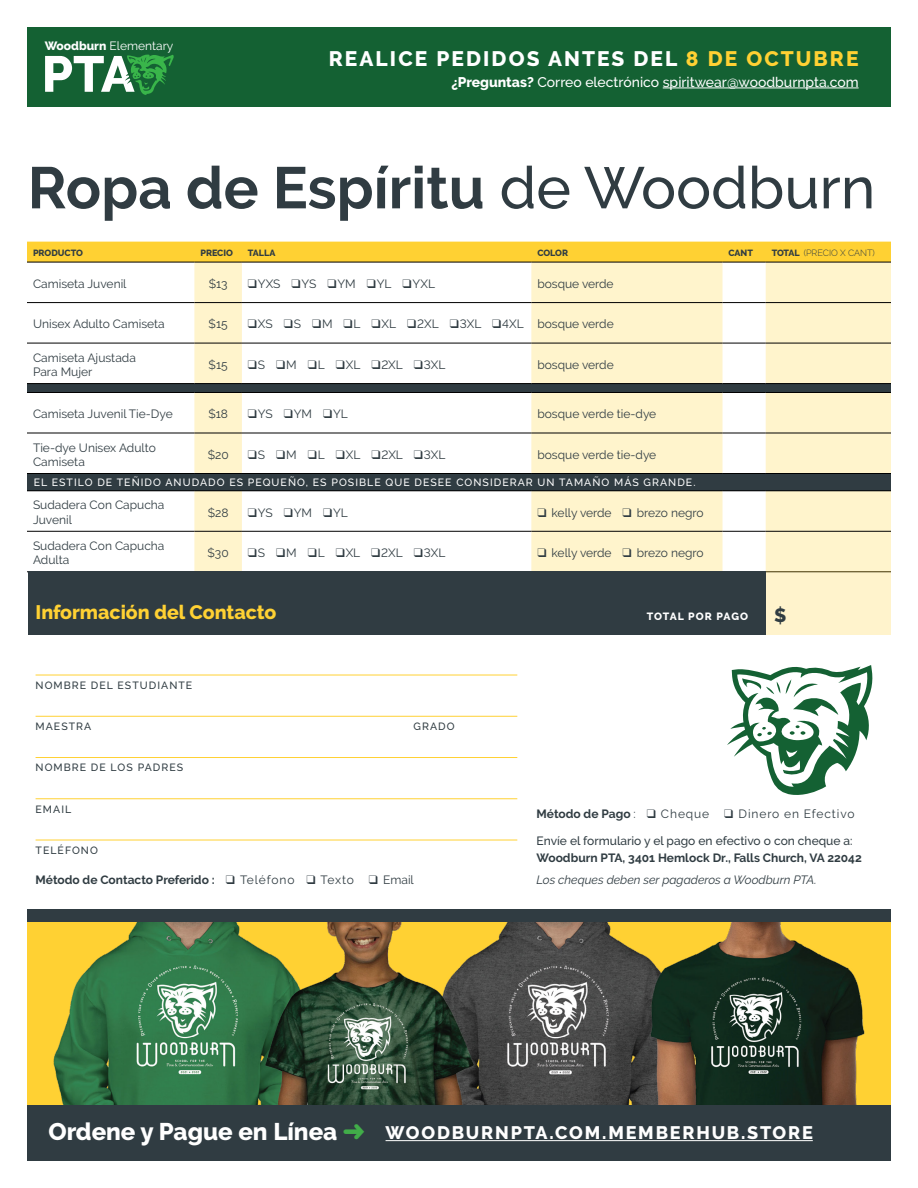
<style>
.page{position:relative;width:918px;height:1188px;background:#fff}
.page>*{position:absolute;margin:0;border:0;box-sizing:border-box;transform-origin:0 0}
.t1{font:700 58.5px "Raleway";color:#303c42}
.t2{font:800 21px "Raleway";letter-spacing:.1em;color:#fff}
.t3{font:800 19.5px "Raleway";color:#ffd133}
.t4{font:800 19.2px "Raleway";color:#303c42}
.t5{font:800 18px "Raleway";letter-spacing:.1em;color:#fff}
.t6{font:500 13.95px "Raleway";color:#fff}
.t7{font:12px/14.4px "Raleway";color:#303c42}
.t8{font:700 12px "Raleway";color:#303c42}
.t9{font:500 12px "Raleway";color:#303c42}
.t10{font:italic 12px "Raleway";color:#303c42}
.t11{font:12px "Raleway";letter-spacing:.075em;color:#303c42}
.t12{font:12px "Raleway";color:#fff}
.t13{font:500 10.5px "Raleway";letter-spacing:.1em;color:#fff}
.t14{font:500 10.5px "Raleway";letter-spacing:.1em;color:#303c42}
.t15{font:800 10.5px "Raleway";letter-spacing:.075em;color:#fff}
.t16{font:800 9px "Raleway";color:#303c42}
.t17{font:300 9px "Raleway";color:#303c42}
.s1{font-weight:800}
.s2{color:#ffd133}
.s3{font-weight:500}
.s4{font-weight:400}
.s5{font-weight:700}
.s6{font-size:24.15px}
.s7{color:#41ad49}
</style>
<div class="page">
<svg style="left:727px;top:665px;width:146px;height:130px"></svg>
<img style="left:28px;top:922px;width:863px;height:183px">
<div style="left:27px;top:1105px;width:864px;height:56px;background:#303c42"></div>
<div style="left:27px;top:28px;width:864px;height:79px;background:#146133"></div>
<svg style="left:45px;top:54px;width:129px;height:41px"></svg>
<hr style="left:386px;top:1140px;width:427px;height:1px;background:#fff">
<hr style="left:36px;top:675px;width:481px;height:1px;background:#ffd133">
<hr style="left:36px;top:716px;width:481px;height:1px;background:#ffd133">
<hr style="left:36px;top:757px;width:481px;height:1px;background:#ffd133">
<hr style="left:36px;top:798px;width:481px;height:1px;background:#ffd133">
<hr style="left:36px;top:840px;width:481px;height:1px;background:#ffd133">
<div style="left:27px;top:242px;width:864px;height:20px;background:#ffd133"></div>
<svg style="left:194px;top:263px;width:697px;height:308px;fill:#fff4cc"></svg>
<div style="left:27px;top:384px;width:864px;height:8px;background:#303c42"></div>
<div style="left:27px;top:474px;width:864px;height:17px;background:#303c42"></div>
<hr style="left:27px;top:262px;width:167px;height:1px;background:#000">
<hr style="left:194px;top:262px;width:48px;height:1px;background:#000">
<hr style="left:242px;top:262px;width:289px;height:1px;background:#000">
<hr style="left:531px;top:262px;width:192px;height:1px;background:#000">
<hr style="left:723px;top:262px;width:43px;height:1px;background:#000">
<hr style="left:766px;top:262px;width:125px;height:1px;background:#000">
<hr style="left:27px;top:302px;width:167px;height:1px;background:#000">
<hr style="left:194px;top:302px;width:48px;height:1px;background:#000">
<hr style="left:242px;top:302px;width:289px;height:1px;background:#000">
<hr style="left:531px;top:302px;width:192px;height:1px;background:#000">
<hr style="left:723px;top:302px;width:43px;height:1px;background:#000">
<hr style="left:766px;top:302px;width:125px;height:1px;background:#000">
<hr style="left:27px;top:343px;width:167px;height:1px;background:#000">
<hr style="left:194px;top:343px;width:48px;height:1px;background:#000">
<hr style="left:242px;top:343px;width:289px;height:1px;background:#000">
<hr style="left:531px;top:343px;width:192px;height:1px;background:#000">
<hr style="left:723px;top:343px;width:43px;height:1px;background:#000">
<hr style="left:766px;top:343px;width:125px;height:1px;background:#000">
<hr style="left:27px;top:433px;width:167px;height:1px;background:#000">
<hr style="left:194px;top:433px;width:48px;height:1px;background:#000">
<hr style="left:242px;top:433px;width:289px;height:1px;background:#000">
<hr style="left:531px;top:433px;width:192px;height:1px;background:#000">
<hr style="left:723px;top:433px;width:43px;height:1px;background:#000">
<hr style="left:766px;top:433px;width:125px;height:1px;background:#000">
<hr style="left:27px;top:473px;width:167px;height:1px;background:#000">
<hr style="left:194px;top:473px;width:48px;height:1px;background:#000">
<hr style="left:242px;top:473px;width:289px;height:1px;background:#000">
<hr style="left:531px;top:473px;width:192px;height:1px;background:#000">
<hr style="left:723px;top:473px;width:43px;height:1px;background:#000">
<hr style="left:766px;top:473px;width:125px;height:1px;background:#000">
<hr style="left:27px;top:491px;width:167px;height:1px;background:#000">
<hr style="left:194px;top:491px;width:48px;height:1px;background:#000">
<hr style="left:242px;top:491px;width:289px;height:1px;background:#000">
<hr style="left:531px;top:491px;width:192px;height:1px;background:#000">
<hr style="left:723px;top:491px;width:43px;height:1px;background:#000">
<hr style="left:766px;top:491px;width:125px;height:1px;background:#000">
<hr style="left:27px;top:531px;width:167px;height:1px;background:#000">
<hr style="left:194px;top:531px;width:48px;height:1px;background:#000">
<hr style="left:242px;top:531px;width:289px;height:1px;background:#000">
<hr style="left:531px;top:531px;width:192px;height:1px;background:#000">
<hr style="left:723px;top:531px;width:43px;height:1px;background:#000">
<hr style="left:766px;top:531px;width:125px;height:1px;background:#000">
<hr style="left:27px;top:572px;width:167px;height:1px;background:#000">
<hr style="left:27px;top:383px;width:167px;height:1px;background:#000">
<hr style="left:194px;top:383px;width:48px;height:1px;background:#000">
<hr style="left:242px;top:383px;width:289px;height:1px;background:#000">
<hr style="left:531px;top:383px;width:192px;height:1px;background:#000">
<hr style="left:723px;top:383px;width:43px;height:1px;background:#000">
<hr style="left:766px;top:383px;width:125px;height:1px;background:#000">
<hr style="left:27px;top:392px;width:167px;height:1px;background:#000">
<hr style="left:194px;top:392px;width:48px;height:1px;background:#000">
<hr style="left:242px;top:392px;width:289px;height:1px;background:#000">
<hr style="left:531px;top:392px;width:192px;height:1px;background:#000">
<hr style="left:723px;top:392px;width:43px;height:1px;background:#000">
<hr style="left:766px;top:392px;width:125px;height:1px;background:#000">
<div style="left:27px;top:909px;width:864px;height:13px;background:#303c42"></div>
<hr style="left:663px;top:88px;width:196px;height:1px;background:#fff">
<div style="left:731px;top:571px;width:160px;height:64px;background:#fff3cc"></div>
<div style="left:28px;top:571px;width:738px;height:64px;background:#303c42"></div>
<p class="t12" style="left:45px;top:39px;width:130px"><span class="s1">Woodburn</span> Elementary</p>
<h2 class="t2" style="left:329px;top:46px;width:531px">REALICE PEDIDOS ANTES DEL <span class="s2">8 DE OCTUBRE</span></h2>
<p class="t6" style="left:451px;top:74px;width:409px"><span class="s1">¿Preguntas?</span> Correo electrónico spiritwear@woodburnpta.com</p>
<h1 class="t1" style="left:28px;top:154px;width:849px">Ropa de Espíritu <span class="s3">de Woodburn</span></h1>
<p class="t16" style="left:33px;top:248px;width:51px">PRODUCTO</p>
<p class="t16" style="left:200px;top:248px;width:34px">PRECIO</p>
<p class="t16" style="left:248px;top:248px;width:29px">TALLA</p>
<p class="t16" style="left:537px;top:248px;width:32px">COLOR</p>
<p class="t16" style="left:729px;top:248px;width:26px">CANT</p>
<p class="t17" style="left:772px;top:248px;width:105px"><span class="s1">TOTAL</span> (PRECIO X CANT)</p>
<p class="t7" style="left:33px;top:277px;width:95px">Camiseta Juvenil</p>
<p class="t7" style="left:209px;top:277px;width:20px">$13</p>
<p class="t7" style="left:248px;top:277px;width:189px">❑YXS ❑YS ❑YM ❑YL ❑YXL</p>
<p class="t7" style="left:537px;top:277px;width:78px">bosque verde</p>
<p class="t7" style="left:33px;top:317px;width:133px">Unisex Adulto Camiseta</p>
<p class="t7" style="left:209px;top:317px;width:21px">$15</p>
<p class="t7" style="left:248px;top:317px;width:367px">❑XS ❑S ❑M ❑L ❑XL ❑2XL ❑3XL ❑4XL bosque verde</p>
<p class="t7" style="left:33px;top:350px;width:104px">Camiseta Ajustada<br>Para Mujer</p>
<p class="t7" style="left:209px;top:358px;width:21px">$15</p>
<p class="t7" style="left:248px;top:358px;width:199px">❑S ❑M ❑L ❑XL ❑2XL ❑3XL</p>
<p class="t7" style="left:537px;top:358px;width:78px">bosque verde</p>
<p class="t7" style="left:33px;top:407px;width:141px">Camiseta Juvenil Tie-Dye</p>
<p class="t7" style="left:208px;top:407px;width:21px">$18</p>
<p class="t7" style="left:248px;top:407px;width:102px">❑YS ❑YM ❑YL</p>
<p class="t7" style="left:537px;top:407px;width:120px">bosque verde tie-dye</p>
<p class="t7" style="left:33px;top:440px;width:124px">Tie-dye Unisex Adulto<br>Camiseta</p>
<p class="t7" style="left:208px;top:447px;width:23px">$20</p>
<p class="t7" style="left:248px;top:447px;width:199px">❑S ❑M ❑L ❑XL ❑2XL ❑3XL</p>
<p class="t7" style="left:537px;top:447px;width:120px">bosque verde tie-dye</p>
<p class="t13" style="left:34px;top:476px;width:663px">EL ESTILO DE TEÑIDO ANUDADO ES PEQUEÑO, ES POSIBLE QUE DESEE CONSIDERAR UN TAMAÑO MÁS GRANDE.</p>
<p class="t7" style="left:33px;top:498px;width:133px">Sudadera Con Capucha<br>Juvenil</p>
<p class="t7" style="left:208px;top:505px;width:22px">$28</p>
<p class="t7" style="left:248px;top:505px;width:102px">❑YS ❑YM ❑YL</p>
<p class="t7" style="left:537px;top:505px;width:168px">❑ kelly verde ❑ brezo negro</p>
<p class="t7" style="left:33px;top:539px;width:133px">Sudadera Con Capucha<br>Adulta</p>
<p class="t7" style="left:208px;top:546px;width:23px">$30</p>
<p class="t7" style="left:248px;top:546px;width:199px">❑S ❑M ❑L ❑XL ❑2XL ❑3XL</p>
<p class="t7" style="left:537px;top:546px;width:168px">❑ kelly verde ❑ brezo negro</p>
<h3 class="t3" style="left:36px;top:601px;width:242px">Información del Contacto</h3>
<p class="t15" style="left:647px;top:610px;width:103px">TOTAL POR PAGO</p>
<h3 class="t4" style="left:774px;top:604px;width:14px">$</h3>
<p class="t14" style="left:36px;top:679px;width:158px">NOMBRE DEL ESTUDIANTE</p>
<p class="t14" style="left:36px;top:720px;width:57px">MAESTRA</p>
<p class="t14" style="left:414px;top:720px;width:43px">GRADO</p>
<p class="t14" style="left:36px;top:762px;width:149px">NOMBRE DE LOS PADRES</p>
<p class="t14" style="left:36px;top:803px;width:37px">EMAIL</p>
<p class="t14" style="left:36px;top:844px;width:64px">TELÉFONO</p>
<p class="t8" style="left:36px;top:873px;width:380px">Método de Contacto Preferido : ❑ <span class="s4">Teléfono</span> ❑ <span class="s4">Texto</span> ❑ <span class="s4">Email</span></p>
<p class="t11" style="left:537px;top:806px;width:320px"><span class="s5">Método de Pago</span> : ❑ Cheque ❑ Dinero en Efectivo</p>
<p class="t9" style="left:537px;top:834px;width:318px">Envíe el formulario y el pago en efectivo o con cheque a:</p>
<p class="t8" style="left:537px;top:851px;width:327px">Woodburn PTA, 3401 Hemlock Dr., Falls Church, VA 22042</p>
<p class="t10" style="left:537px;top:873px;width:282px">Los cheques deben ser pagaderos a Woodburn PTA.</p>
<h3 class="t5" style="left:49px;top:1123px;width:766px"><span class="s6">Ordene y Pague en Línea</span> <span class="s7">➜</span> WOODBURNPTA.COM.MEMBERHUB.STORE</h3>
</div>
